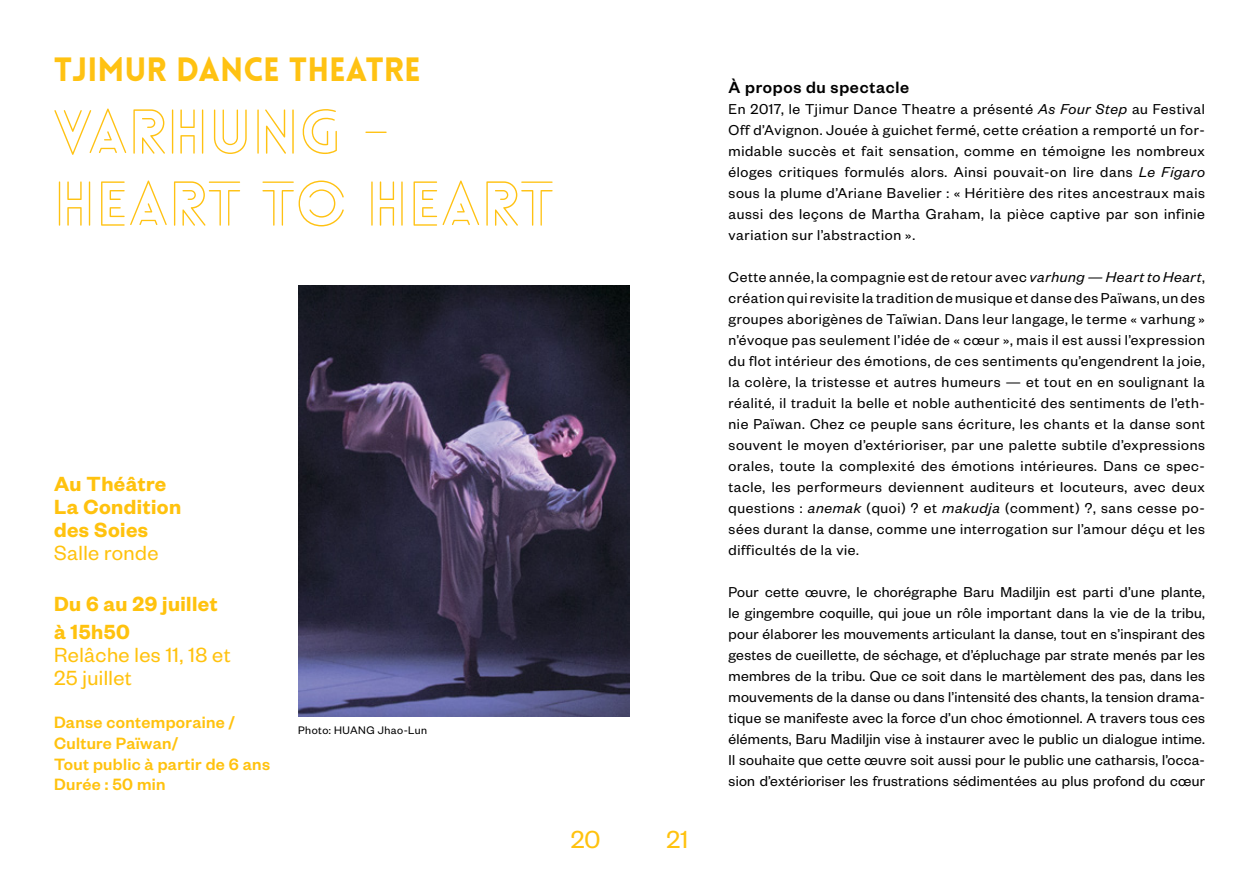
<style>
.page{position:relative;width:1259px;height:893px;background:#fff}
.page>*{position:absolute;margin:0;border:0;box-sizing:border-box;transform-origin:0 0}
.t1{font:300 60px/72px "Lovelo Line";letter-spacing:.02em;color:#ffc212}
.t2{font:900 33px "Lovelo";color:#ffc212}
.t3{font:27px "Founders Grotesk";color:#ffc20e}
.t4{font:600 22.5px/23px "Founders Grotesk";letter-spacing:.02em;color:#ffc20e}
.t5{font:22.5px/23px "Founders Grotesk";letter-spacing:.02em;color:#ffc20e}
.t6{font:500 18px/20.5px "Founders Grotesk";letter-spacing:.02em;color:#ffc20e}
.t7{font:500 18px "Founders Grotesk";letter-spacing:.04em;color:#000}
.t8{font:15.75px/21px "Founders Grotesk";letter-spacing:.04em;color:#000;text-align:justify}
.t9{font:12px "Founders Grotesk";letter-spacing:.04em;color:#000}
.s1{font-style:italic}
</style>
<div class="page">
<img style="left:298px;top:285px;width:331px;height:431px">
<h2 class="t2" style="left:54px;top:49px;width:368px">TJIMUR DANCE THEATRE</h2>
<h1 class="t1" style="left:54px;top:96px;width:502px">VARHUNG –<br>HEART TO HEART</h1>
<h3 class="t4" style="left:54px;top:471px;width:129px">Au Théâtre<br>La Condition des Soies</h3>
<h3 class="t5" style="left:54px;top:540px;width:106px">Salle ronde</h3>
<h3 class="t4" style="left:54px;top:589px;width:165px;line-height:27.9px">Du 6 au 29 juillet à 15h50</h3>
<h3 class="t5" style="left:54px;top:642px;width:178px">Relâche les 11, 18 et<br>25 juillet</h3>
<p class="t6" style="left:54px;top:711px;width:217px">Danse contemporaine /<br>Culture Païwan/<br>Tout public à partir de 6 ans<br>Durée : 50 min</p>
<p class="t9" style="left:298px;top:723px;width:131px">Photo: HUANG Jhao-Lun</p>
<h3 class="t3" style="left:571px;top:822px;width:31px">20</h3>
<h3 class="t3" style="left:666px;top:822px;width:23px">21</h3>
<p class="t7" style="left:728px;top:76px;width:182px">À propos du spectacle</p>
<p class="t8" style="left:728px;top:98px;width:478px">En 2017, le Tjimur Dance Theatre a présenté <span class="s1">As Four Step</span> au Festival Off d’Avignon. Jouée à guichet fermé, cette création a remporté un for&shy;midable succès et fait sensation, comme en témoigne les nombreux éloges critiques formulés alors. Ainsi pouvait-on lire dans <span class="s1">Le Figaro </span>sous la plume d’Ariane Bavelier : « Héritière des rites ancestraux mais aussi des leçons de Martha Graham, la pièce captive par son infinie variation sur l’abstraction ».</p>
<p class="t8" style="left:728px;top:266px;width:478px">Cette année, la compagnie est de retour avec <span class="s1">varhung — Heart to Heart</span>, création qui revisite la tradition de musique et danse des Païwans, un des groupes aborigènes de Taïwian. Dans leur langage, le terme « varhung » n’évoque pas seulement l’idée de « cœur », mais il est aussi l’expression du flot intérieur des émotions, de ces sentiments qu’engendrent la joie, la colère, la tristesse et autres humeurs — et tout en en soulignant la réalité, il traduit la belle et noble authenticité des sentiments de l’eth&shy;nie Païwan. Chez ce peuple sans écriture, les chants et la danse sont souvent le moyen d’extérioriser, par une palette subtile d’expressions orales, toute la complexité des émotions intérieures. Dans ce spec&shy;tacle, les performeurs deviennent auditeurs et locuteurs, avec deux questions : <span class="s1">anemak</span> (quoi) ? et <span class="s1">makudja</span> (comment) ?, sans cesse po&shy;sées durant la danse, comme une interrogation sur l’amour déçu et les difficultés de la vie.</p>
<p class="t8" style="left:728px;top:581px;width:478px">Pour cette œuvre, le chorégraphe Baru Madiljin est parti d’une plante, le gingembre coquille, qui joue un rôle important dans la vie de la tribu, pour élaborer les mouvements articulant la danse, tout en s’inspirant des gestes de cueillette, de séchage, et d’épluchage par strate menés par les membres de la tribu. Que ce soit dans le martèlement des pas, dans les mouvements de la danse ou dans l’intensité des chants, la tension drama&shy;tique se manifeste avec la force d’un choc émotionnel. A travers tous ces éléments, Baru Madiljin vise à instaurer avec le public un dialogue intime.<br>Il souhaite que cette œuvre soit aussi pour le public une catharsis, l’occa&shy;sion d’extérioriser les frustrations sédimentées au plus profond du cœur</p>
</div>
